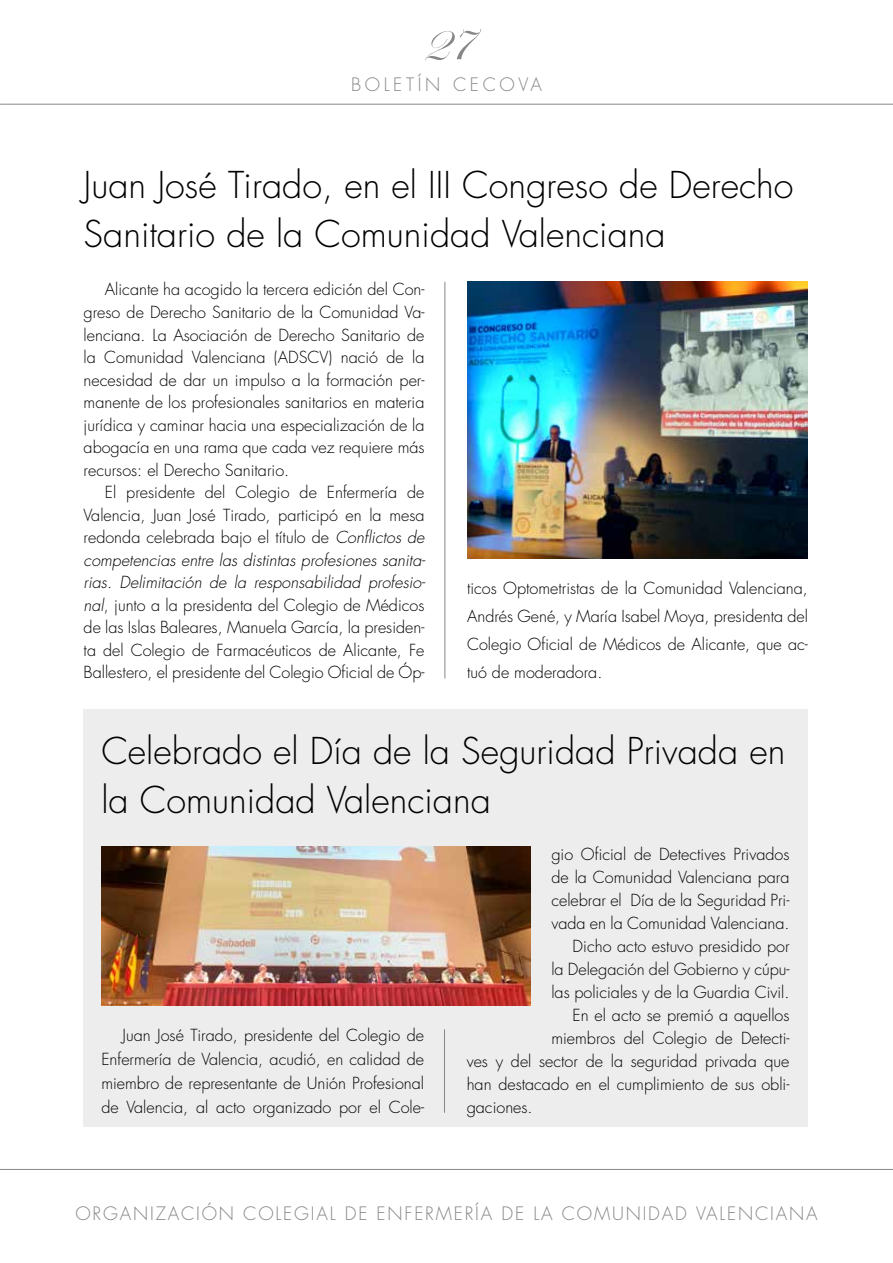
<style>
.page{position:relative;width:893px;height:1263px;background:#fff}
.page>*{position:absolute;margin:0;border:0;box-sizing:border-box;transform-origin:0 0}
.t1{font:54px "Edwardian Script ITC";color:#878787}
.t2{font:300 36px/49.5px "Futura";color:#000}
.t3{font:300 18px "Futura";letter-spacing:.1em;color:#878787}
.t4{font:300 18px "Futura";letter-spacing:.2em;color:#878787}
.t5{font:300 16.2px/22.5px "Futura";color:#000;text-align:justify}
.s1{font-style:italic}
</style>
<div class="page">
<hr style="left:0;top:104px;width:893px;height:1px;background:#878787">
<hr style="left:0;top:1169px;width:893px;height:1px;background:#878787">
<div style="left:84px;top:709px;width:724px;height:418px;background:#ededed"></div>
<hr style="left:445px;top:282px;width:1px;height:396px;background:#878787">
<img style="left:467px;top:282px;width:341px;height:277px">
<img style="left:101px;top:846px;width:429px;height:159px">
<hr style="left:444px;top:1029px;width:1px;height:84px;background:#878787">
<h1 class="t1" style="left:421px;top:13px;width:53px">27</h1>
<p class="t4" style="left:351px;top:73px;width:192px">BOLETÍN CECOVA</p>
<h2 class="t2" style="left:84px;top:161px;width:711px">Juan José Tirado, en el III Congreso de Derecho<br>Sanitario de la Comunidad Valenciana</h2>
<p class="t5" style="left:84px;top:279px;width:342px;text-indent:21px">Alicante ha acogido la tercera edición del Con&shy;greso de Derecho Sanitario de la Comunidad Va&shy;lenciana. La Asociación de Derecho Sanitario de la Comunidad Valenciana (ADSCV) nació de la necesidad de dar un impulso a la formación per&shy;manente de los profesionales sanitarios en materia jurídica y caminar hacia una especialización de la abogacía en una rama que cada vez requiere más recursos: el Derecho Sanitario.</p>
<p class="t5" style="left:84px;top:482px;width:343px;text-indent:21px">El presidente del Colegio de Enfermería de Valencia, Juan José Tirado, participó en la mesa redonda celebrada bajo el título de <span class="s1">Conflictos de competencias entre las distintas profesiones sanita&shy;rias. Delimitación de la responsabilidad profesio&shy;nal</span>, junto a la presidenta del Colegio de Médicos de las Islas Baleares, Manuela García, la presiden&shy;ta del Colegio de Farmacéuticos de Alicante, Fe Ballestero, el presidente del Colegio Oficial de Óp-</p>
<p class="t5" style="left:467px;top:574px;width:342px;line-height:28.2px">ticos Optometristas de la Comunidad Valenciana, Andrés Gené, y María Isabel Moya, presidenta del Colegio Oficial de Médicos de Alicante, que ac&shy;tuó de moderadora.</p>
<h2 class="t2" style="left:101px;top:727px;width:685px">Celebrado el Día de la Seguridad Privada en la Comunidad Valenciana</h2>
<p class="t5" style="left:101px;top:1023px;width:324px;line-height:24px;text-indent:21px">Juan José Tirado, presidente del Colegio de Enfermería de Valencia, acudió, en calidad de miembro de representante de Unión Profesional de Valencia, al acto organizado por el Cole-</p>
<p class="t5" style="left:551px;top:843px;width:240px">gio Oficial de Detectives Privados</p>
<p class="t5" style="left:551px;top:866px;width:240px">de la Comunidad Valenciana para</p>
<p class="t5" style="left:551px;top:889px;width:240px">celebrar el Día de la Seguridad Pri-</p>
<p class="t5" style="left:551px;top:912px;width:240px">vada en la Comunidad Valenciana.</p>
<p class="t5" style="left:573px;top:935px;width:218px">Dicho acto estuvo presidido por</p>
<p class="t5" style="left:551px;top:958px;width:240px">la Delegación del Gobierno y cúpu-</p>
<p class="t5" style="left:551px;top:981px;width:240px">las policiales y de la Guardia Civil.</p>
<p class="t5" style="left:573px;top:1004px;width:218px">En el acto se premió a aquellos</p>
<p class="t5" style="left:551px;top:1027px;width:240px">miembros del Colegio de Detecti-</p>
<p class="t5" style="left:467px;top:1050px;width:324px">ves y del sector de la seguridad privada que</p>
<p class="t5" style="left:467px;top:1073px;width:324px">han destacado en el cumplimiento de sus obli-</p>
<p class="t5" style="left:467px;top:1096px;width:67px">gaciones.</p>
<p class="t3" style="left:75px;top:1202px;width:744px">ORGANIZACIÓN COLEGIAL DE ENFERMERÍA DE LA COMUNIDAD VALENCIANA</p>
</div>
